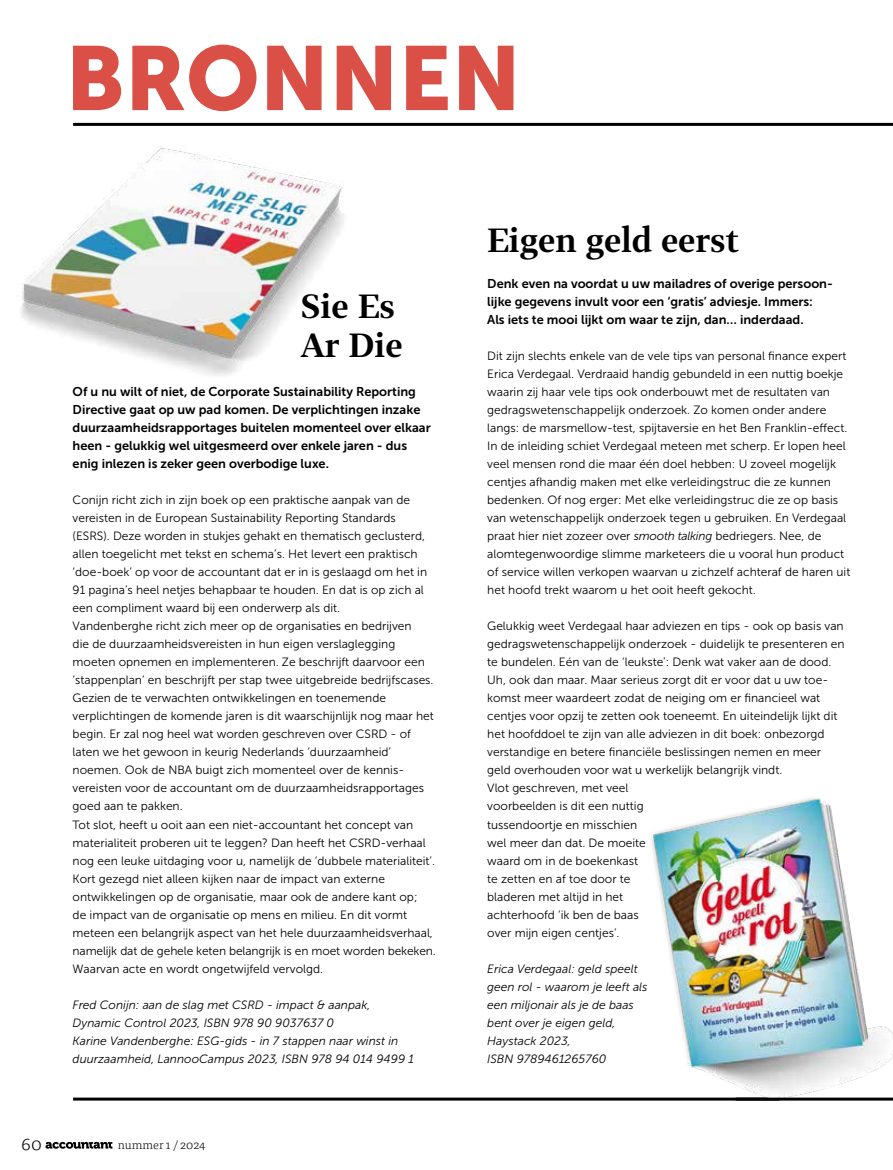
<style>
.page{position:relative;width:893px;height:1170px;background:#fff}
.page>*{position:absolute;margin:0;border:0;box-sizing:border-box;transform-origin:0 0}
.t1{font:90px "Museo Sans 900";color:#da4f46}
.t2{font:700 33px/39.6px "Tabac G2";color:#000}
.t3{font:300 18px "Tisa Pro";color:#000}
.t4{font:12.75px/18px "Museo Sans 700";color:#000}
.t5{font:12px/18px "Museo Sans 300";color:#000}
.t6{font:italic 12px/18px "Museo Sans 300";color:#000}
.t7{font:300 12px "Tisa Pro";color:#000}
.s1{font-style:italic}
</style>
<div class="page">
<svg style="left:45px;top:1141px;width:67px;height:7px"></svg>
<hr style="left:73px;top:123px;width:820px;height:3px;background:#000">
<hr style="left:73px;top:1097px;width:706px;height:3px;background:#000">
<img style="left:651px;top:798px;width:242px;height:299px">
<img style="left:20px;top:122px;width:332px;height:254px">
<hr style="left:736px;top:1097px;width:157px;height:3px;background:#000">
<h1 class="t1" style="left:65px;top:27px;width:457px">BRONNEN</h1>
<h2 class="t2" style="left:301px;top:285px;width:103px">Sie Es<br>Ar Die</h2>
<p class="t4" style="left:73px;top:383px;width:360px">Of u nu wilt of niet, de Corporate Sustainability Reporting Directive gaat op uw pad komen. De verplichtingen inzake duurzaamheidsrapportages buitelen momenteel over elkaar heen - gelukkig wel uitgesmeerd over enkele jaren - dus enig inlezen is zeker geen overbodige luxe.</p>
<p class="t5" style="left:73px;top:491px;width:365px">Conijn richt zich in zijn boek op een praktische aanpak van de vereisten in de European Sustainability Reporting Standards (ESRS). Deze worden in stukjes gehakt en thematisch geclusterd, allen toegelicht met tekst en schema’s. Het levert een praktisch ‘doe-boek’ op voor de accountant dat er in is geslaagd om het in 91 pagina’s heel netjes behapbaar te houden. En dat is op zich al een compliment waard bij een onderwerp als dit.<br>Vandenberghe richt zich meer op de organisaties en bedrijven<br>die de duurzaamheidsvereisten in hun eigen verslaglegging moeten opnemen en implementeren. Ze beschrijft daarvoor een ‘stappenplan’ en beschrijft per stap twee uitgebreide bedrijfscases.<br>Gezien de te verwachten ontwikkelingen en toenemende verplichtingen de komende jaren is dit waarschijnlijk nog maar het begin. Er zal nog heel wat worden geschreven over CSRD - of laten we het gewoon in keurig Nederlands ‘duurzaamheid’ noemen. Ook de NBA buigt zich momenteel over de kennis&shy;vereisten voor de accountant om de duurzaamheidsrapportages goed aan te pakken.<br>Tot slot, heeft u ooit aan een niet-accountant het concept van materialiteit proberen uit te leggen? Dan heeft het CSRD-verhaal nog een leuke uitdaging voor u, namelijk de ‘dubbele materialiteit’.<br>Kort gezegd niet alleen kijken naar de impact van externe ontwikkelingen op de organisatie, maar ook de andere kant op;<br>de impact van de organisatie op mens en milieu. En dit vormt meteen een belangrijk aspect van het hele duurzaamheidsverhaal, namelijk dat de gehele keten belangrijk is en moet worden bekeken.<br>Waarvan acte en wordt ongetwijfeld vervolgd.</p>
<p class="t6" style="left:73px;top:995px;width:343px">Fred Conijn: aan de slag met CSRD - impact &amp; aanpak, Dynamic Control 2023, ISBN 978 90 9037637 0<br>Karine Vandenberghe: ESG-gids - in 7 stappen naar winst in duurzaamheid, LannooCampus 2023, ISBN 978 94 014 9499 1</p>
<h3 class="t3" style="left:21px;top:1130px;width:22px">60</h3>
<p class="t7" style="left:118px;top:1135px;width:89px">nummer 1 / 2024</p>
<h2 class="t2" style="left:487px;top:219px;width:254px">Eigen geld eerst</h2>
<p class="t4" style="left:487px;top:275px;width:347px">Denk even na voordat u uw mailadres of overige persoon&shy;lijke gegevens invult voor een ‘gratis’ adviesje. Immers:<br>Als iets te mooi lijkt om waar te zijn, dan… inderdaad.</p>
<p class="t5" style="left:487px;top:347px;width:365px">Dit zijn slechts enkele van de vele tips van personal finance expert Erica Verdegaal. Verdraaid handig gebundeld in een nuttig boekje waarin zij haar vele tips ook onderbouwt met de resultaten van gedragswetenschappelijk onderzoek. Zo komen onder andere langs: de marsmellow-test, spijtaversie en het Ben Franklin-effect.<br>In de inleiding schiet Verdegaal meteen met scherp. Er lopen heel veel mensen rond die maar één doel hebben: U zoveel mogelijk centjes afhandig maken met elke verleidingstruc die ze kunnen bedenken. Of nog erger: Met elke verleidingstruc die ze op basis van wetenschappelijk onderzoek tegen u gebruiken. En Verdegaal praat hier niet zozeer over <span class="s1">smooth talking</span> bedriegers. Nee, de alomtegenwoordige slimme marketeers die u vooral hun product of service willen verkopen waarvan u zichzelf achteraf de haren uit het hoofd trekt waarom u het ooit heeft gekocht.</p>
<p class="t5" style="left:487px;top:617px;width:359px">Gelukkig weet Verdegaal haar adviezen en tips - ook op basis van gedragswetenschappelijk onderzoek - duidelijk te presenteren en te bundelen. Eén van de ‘leukste’: Denk wat vaker aan de dood.<br>Uh, ook dan maar. Maar serieus zorgt dit er voor dat u uw toe&shy;komst meer waardeert zodat de neiging om er financieel wat centjes voor opzij te zetten ook toeneemt. En uiteindelijk lijkt dit het hoofddoel te zijn van alle adviezen in dit boek: onbezorgd verstandige en betere financiële beslissingen nemen en meer geld overhouden voor wat u werkelijk belangrijk vindt.<br>Vlot geschreven, met veel<br>voorbeelden is dit een nuttig<br>tussendoortje en misschien<br>wel meer dan dat. De moeite<br>waard om in de boekenkast<br>te zetten en af toe door te<br>bladeren met altijd in het<br>achterhoofd ‘ik ben de baas<br>over mijn eigen centjes’.</p>
<p class="t6" style="left:487px;top:959px;width:162px">Erica Verdegaal: geld speelt geen rol - waarom je leeft als een miljonair als je de baas bent over je eigen geld,<br>Haystack 2023,<br>ISBN 9789461265760</p>
</div>
